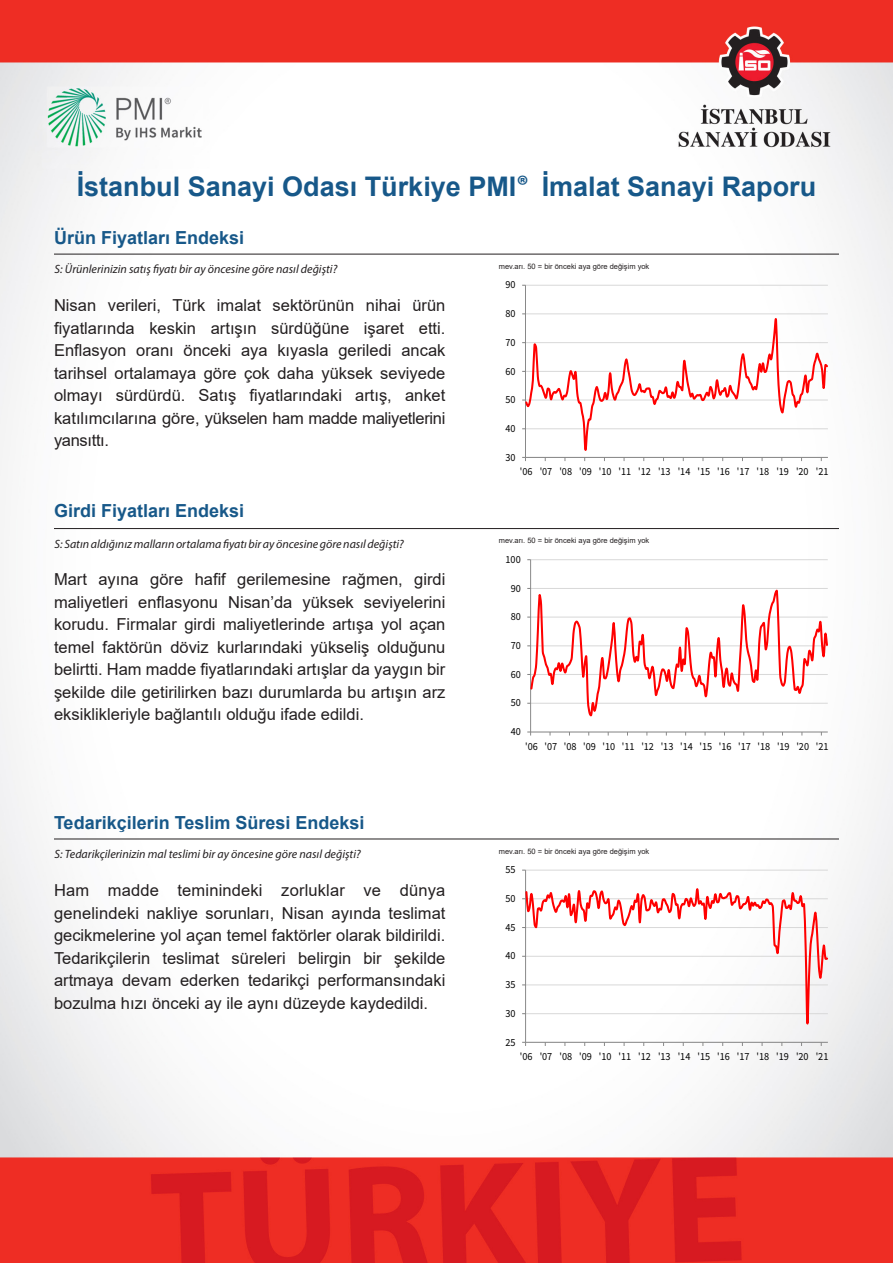
<style>
.page{position:relative;width:893px;height:1263px;background:#fff}
.page>*{position:absolute;margin:0;border:0;box-sizing:border-box;transform-origin:0 0}
.t1{font:700 27px "Myriad Pro";color:#175889}
.t2{font:700 27px "Arial";color:#175889}
.P1_Subheader{font:700 18px "Arial";color:#175889}
.P2_body_text{font:16.5px/22.5px "Arial";color:#231f20;text-align:justify}
.P2_question{font:italic 12px "Myriad Pro";color:#231f20}
.t3{font:10.8px "Source Sans Pro";letter-spacing:-.005em;color:#000;scale:.94 1}
.graph_label{font:7.5px "Arial";color:#231f20}
.s1{font-family:"Myriad Pro"}
</style>
<div class="page">
<img style="left:0;top:0;width:893px;height:1263px">
<hr style="left:54px;top:254px;width:785px;height:1px;background:#231f20">
<hr style="left:54px;top:839px;width:785px;height:1px;background:#231f20">
<hr style="left:54px;top:528px;width:785px;height:1px;background:#231f20">
<hr style="left:525px;top:285px;width:303px;height:1px;background:#d9d9d9">
<hr style="left:525px;top:285px;width:1px;height:172px;background:#868686">
<svg style="left:522px;top:313px;width:306px;height:148px"></svg>
<hr style="left:526px;top:870px;width:302px;height:1px;background:#d9d9d9">
<hr style="left:525px;top:870px;width:1px;height:172px;background:#868686">
<hr style="left:526px;top:1042px;width:302px;height:1px;background:#868686">
<svg style="left:522px;top:1042px;width:4px;height:4px"></svg>
<svg style="left:522px;top:887px;width:307px;height:143px"></svg>
<hr style="left:531px;top:559px;width:297px;height:1px;background:#d9d9d9">
<hr style="left:530px;top:560px;width:1px;height:172px;background:#868686">
<hr style="left:531px;top:732px;width:297px;height:1px;background:#868686">
<svg style="left:527px;top:732px;width:4px;height:3px"></svg>
<svg style="left:527px;top:588px;width:301px;height:129px"></svg>
<h1 class="t2" style="left:77px;top:167px;width:741px">İstanbul Sanayi Odası Türkiye PMI<span class="s1">®</span> İmalat Sanayi Raporu</h1>
<p class="P1_Subheader" style="left:54px;top:225px;width:192px">Ürün Fiyatları Endeksi</p>
<p class="P2_question" style="left:55px;top:262px;width:284px">S: Ürünlerinizin satış fiyatı bir ay öncesine göre nasıl değişti?</p>
<h1 class="t1" style="left:67px;top:169px;width:761px">Istanbul Chamber of Industry Turkey PMI® M nufacturing Index</h1>
<p class="graph_label" style="left:499px;top:261px;width:152px">mev.arı. 50 = bir önceki aya göre değişim yok</p>
<p class="P2_body_text" style="left:54px;top:294px;width:393px">Nisan verileri, Türk imalat sektörünün nihai ürün fiyatlarında keskin artışın sürdüğüne işaret etti.<br>Enflasyon oranı önceki aya kıyasla geriledi ancak tarihsel ortalamaya göre çok daha yüksek seviyede olmayı sürdürdü. Satış fiyatlarındaki artış, anket katılımcılarına göre, yükselen ham madde maliyetlerini yansıttı.</p>
<p class="P1_Subheader" style="left:54px;top:498px;width:192px">Girdi Fiyatları Endeksi</p>
<p class="P2_question" style="left:55px;top:536px;width:351px">S: Satın aldığınız malların ortalama fiyatı bir ay öncesine göre nasıl değişti?</p>
<p class="P2_body_text" style="left:54px;top:568px;width:393px">Mart ayına göre hafif gerilemesine rağmen, girdi maliyetleri enflasyonu Nisan’da yüksek seviyelerini korudu. Firmalar girdi maliyetlerinde artışa yol açan temel faktörün döviz kurlarındaki yükseliş olduğunu belirtti. Ham madde fiyatlarındaki artışlar da yaygın bir şekilde dile getirilirken bazı durumlarda bu artışın arz eksiklikleriyle bağlantılı olduğu ifade edildi.</p>
<p class="P1_Subheader" style="left:54px;top:809px;width:312px">Tedarikçilerin Teslim Süresi Endeksi</p>
<p class="P2_question" style="left:55px;top:847px;width:308px">S: Tedarikçilerinizin mal teslimi bir ay öncesine göre nasıl değişti?</p>
<p class="P2_body_text" style="left:54px;top:879px;width:393px">Ham madde teminindeki zorluklar ve dünya genelindeki nakliye sorunları, Nisan ayında teslimat gecikmelerine yol açan temel faktörler olarak bildirildi.<br>Tedarikçilerin teslimat süreleri belirgin bir şekilde artmaya devam ederken tedarikçi performansındaki bozulma hızı önceki ay ile aynı düzeyde kaydedildi.</p>
<p class="t3" style="left:506px;top:278px;width:12px">90</p>
<p class="t3" style="left:506px;top:307px;width:12px">80</p>
<p class="t3" style="left:506px;top:335px;width:12px">70</p>
<p class="t3" style="left:506px;top:364px;width:12px">60</p>
<p class="t3" style="left:506px;top:393px;width:12px">50</p>
<p class="t3" style="left:506px;top:422px;width:12px">40</p>
<p class="t3" style="left:506px;top:450px;width:12px">30</p>
<p class="t3" style="left:520px;top:465px;width:330px">'06 '07 '08 '09 '10 '11 '12 '13 '14 '15 '16 '17 '18 '19 '20 '21</p>
<p class="graph_label" style="left:499px;top:535px;width:152px">mev.arı. 50 = bir önceki aya göre değişim yok</p>
<p class="t3" style="left:506px;top:553px;width:18px">100</p>
<p class="t3" style="left:511px;top:581px;width:12px">90</p>
<p class="t3" style="left:511px;top:610px;width:12px">80</p>
<p class="t3" style="left:511px;top:639px;width:12px">70</p>
<p class="t3" style="left:511px;top:667px;width:12px">60</p>
<p class="t3" style="left:511px;top:696px;width:12px">50</p>
<p class="t3" style="left:511px;top:725px;width:12px">40</p>
<p class="t3" style="left:525px;top:739px;width:324px">'06 '07 '08 '09 '10 '11 '12 '13 '14 '15 '16 '17 '18 '19 '20 '21</p>
<p class="graph_label" style="left:499px;top:846px;width:152px">mev.arı. 50 = bir önceki aya göre değişim yok</p>
<p class="t3" style="left:506px;top:863px;width:12px">55</p>
<p class="t3" style="left:506px;top:892px;width:12px">50</p>
<p class="t3" style="left:506px;top:920px;width:12px">45</p>
<p class="t3" style="left:506px;top:949px;width:12px">40</p>
<p class="t3" style="left:506px;top:978px;width:12px">35</p>
<p class="t3" style="left:506px;top:1006px;width:12px">30</p>
<p class="t3" style="left:506px;top:1035px;width:12px">25</p>
<p class="t3" style="left:520px;top:1050px;width:330px">'06 '07 '08 '09 '10 '11 '12 '13 '14 '15 '16 '17 '18 '19 '20 '21</p>
</div>
